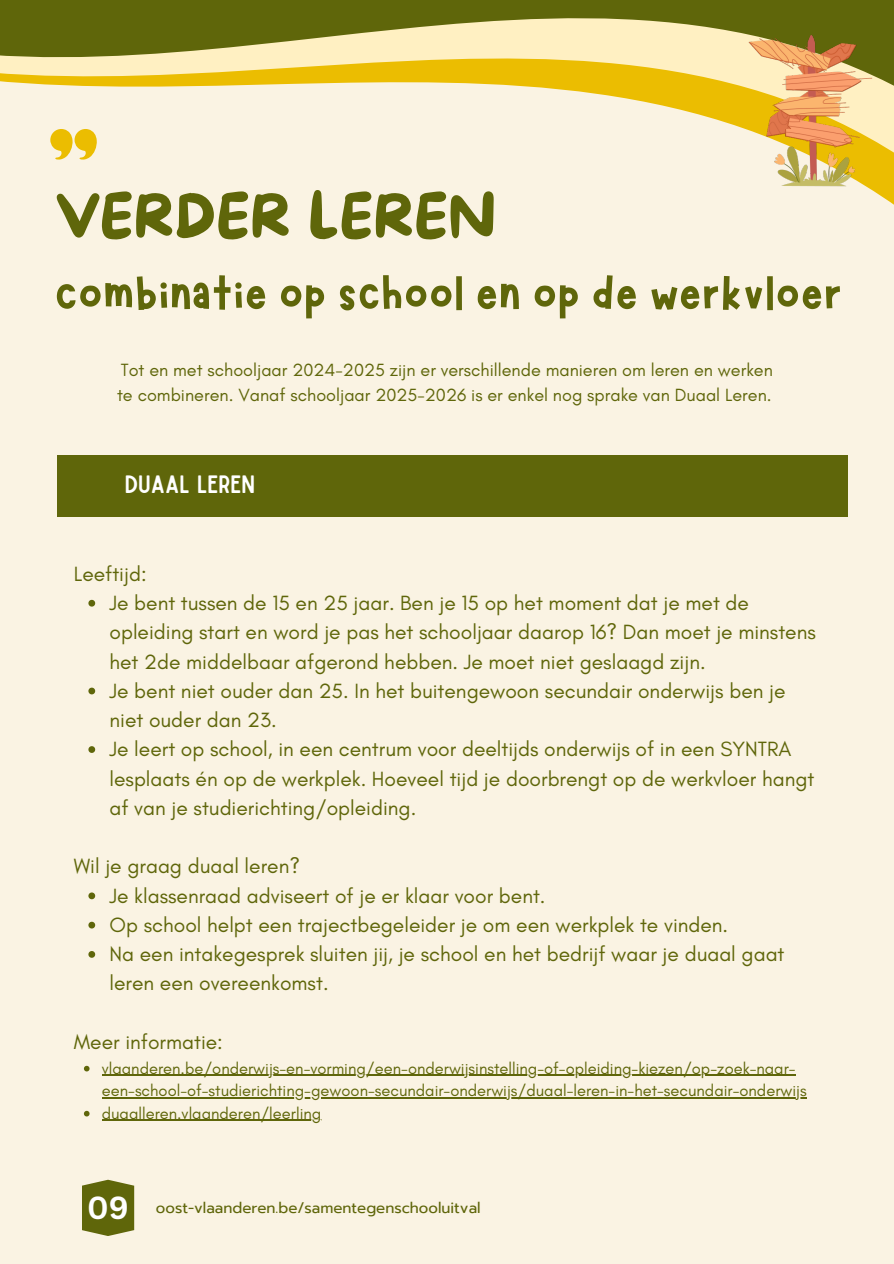
<style>
.page{position:relative;width:894px;height:1264px;background:#fff}
.page>*{position:absolute;margin:0;border:0;box-sizing:border-box;transform-origin:0 0}
.t1{font:60px "More Sugar";color:#5f660a}
.t2{font:58.5px "Marykate";color:#5f660a}
.t3{font:700 31.05px "Canva Sans";color:#fff}
.t4{font:24px "Sailors";color:#fff}
.t5{font:21px/29.2px "Glacial Indifference";color:#5f660a}
.t6{font:18px/24.8px "Glacial Indifference";color:#5f660a}
.t7{font:16.5px/22.5px "Glacial Indifference";color:#5f660a}
.t8{font:15px "Prompt";color:#5f660a}
</style>
<div class="page">
<div style="left:0;top:0;width:893px;height:1263px;background:#faf3e3"></div>
<svg style="left:0;top:0;width:893px;height:192px"></svg>
<div style="left:57px;top:455px;width:790px;height:62px;background:#5f660a"></div>
<svg style="left:82px;top:1179px;width:52px;height:56px;background:#6e7420"></svg>
<svg style="left:88px;top:600px;width:7px;height:6px"></svg>
<svg style="left:88px;top:687px;width:7px;height:7px"></svg>
<svg style="left:88px;top:746px;width:7px;height:7px"></svg>
<svg style="left:88px;top:892px;width:7px;height:7px"></svg>
<svg style="left:88px;top:921px;width:7px;height:7px"></svg>
<svg style="left:88px;top:951px;width:7px;height:6px"></svg>
<svg style="left:84px;top:1065px;width:5px;height:6px"></svg>
<hr style="left:102px;top:1074px;width:693px;height:1px;background:#5f660a">
<hr style="left:102px;top:1097px;width:704px;height:1px;background:#5f660a">
<svg style="left:84px;top:1110px;width:5px;height:6px"></svg>
<hr style="left:102px;top:1119px;width:219px;height:1px;background:#5f660a">
<img style="left:748px;top:34px;width:124px;height:152px">
<svg style="left:50px;top:129px;width:47px;height:30px"></svg>
<p class="t1" style="left:54px;top:183px;width:443px">VERDER LEREN</p>
<p class="t2" style="left:54px;top:256px;width:789px">combinatie op school en op de werkvloer</p>
<p class="t6" style="left:117px;top:357px;width:657px">Tot en met schooljaar 2024-2025 zijn er verschillende manieren om leren en werken te combineren. Vanaf schooljaar 2025-2026 is er enkel nog sprake van Duaal Leren.</p>
<h1 class="t4" style="left:125px;top:476px;width:132px">DUAAL LEREN</h1>
<h2 class="t5" style="left:74px;top:558px;width:74px">Leeftijd:</h2>
<h5 class="t5" style="left:109px;top:588px;width:707px">Je bent tussen de 15 en 25 jaar. Ben je 15 op het moment dat je met de opleiding start en word je pas het schooljaar daarop 16? Dan moet je minstens het 2de middelbaar afgerond hebben. Je moet niet geslaagd zijn.</h5>
<h3 class="t5" style="left:109px;top:675px;width:677px">Je bent niet ouder dan 25. In het buitengewoon secundair onderwijs ben je niet ouder dan 23.</h3>
<p class="t5" style="left:109px;top:734px;width:706px">Je leert op school, in een centrum voor deeltijds onderwijs of in een SYNTRA lesplaats én op de werkplek. Hoeveel tijd je doorbrengt op de werkvloer hangt af van je studierichting/opleiding.</p>
<p class="t5" style="left:74px;top:851px;width:228px">Wil je graag duaal leren?</p>
<p class="t5" style="left:109px;top:880px;width:437px">Je klassenraad adviseert of je er klaar voor bent.</p>
<p class="t5" style="left:109px;top:909px;width:620px">Op school helpt een trajectbegeleider je om een werkplek te vinden.</p>
<h4 class="t5" style="left:109px;top:939px;width:676px">Na een intakegesprek sluiten jij, je school en het bedrijf waar je duaal gaat leren een overeenkomst.</h4>
<p class="t5" style="left:74px;top:1026px;width:150px">Meer informatie:</p>
<p class="t7" style="left:102px;top:1056px;width:695px">vlaanderen.be/onderwijs-en-vorming/een-onderwijsinstelling-of-opleiding-kiezen/op-zoek-naar-</p>
<p class="t7" style="left:102px;top:1079px;width:706px">een-school-of-studierichting-gewoon-secundair-onderwijs/duaal-leren-in-het-secundair-onderwijs duaalleren.vlaanderen/leerling</p>
<p class="t3" style="left:87px;top:1185px;width:43px">09</p>
<h4 class="t8" style="left:156px;top:1196px;width:326px">oost-vlaanderen.be/samentegenschooluitval</h4>
</div>
